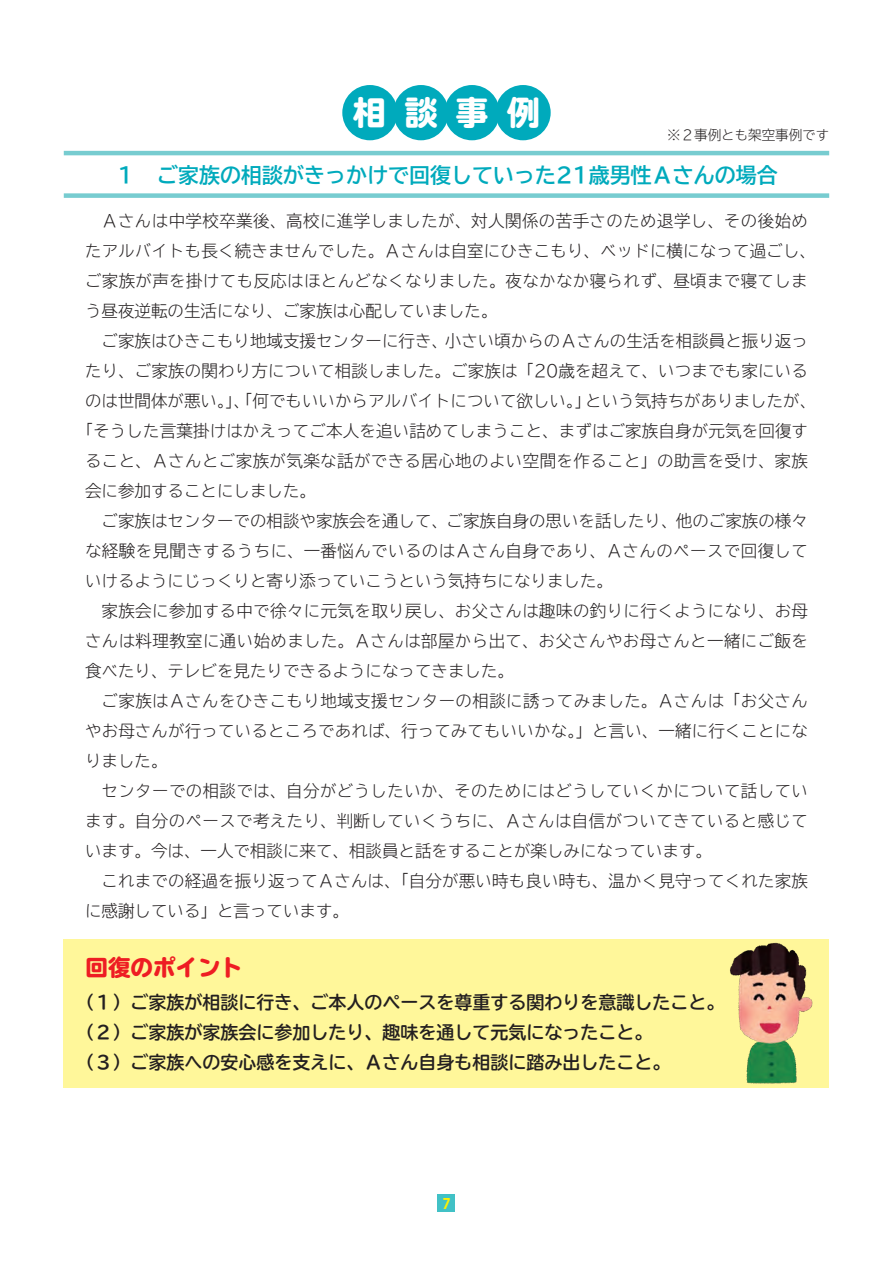
<style>
.page{position:relative;width:893px;height:1263px;background:#fff}
.page>*{position:absolute;margin:0;border:0;box-sizing:border-box;transform-origin:0 0}
.t1{font:800 33px "TBUDR Go Std";color:#fff}
.t2{font:800 22.5px "TBUDR Go Std";color:#ee1d23}
.t3{font:700 21px "TBUD Go Std";color:#00aabc}
.t4{font:700 18px/30px "TBUDR Go Std";color:#231f20}
.t5{font:300 16.5px "TBUD Go Std Super";letter-spacing:.01em;color:#231f20}
.t6{font:600 16.5px "Avant Garde ITC";color:#fff101}
.t7{font:300 13.5px "TBUD Go Std Super";color:#231f20}
</style>
<div class="page">
<div style="left:64px;top:939px;width:765px;height:149px;background:#fff79a"></div>
<img style="left:730px;top:942px;width:83px;height:142px">
<hr style="left:64px;top:151px;width:765px;height:4px;background:#77ccd0">
<div style="left:64px;top:193px;width:765px;height:5px;background:#77ccd0"></div>
<div style="left:393px;top:85px;width:56px;height:55px;background:#00aabc;border-radius:50%"></div>
<div style="left:444px;top:85px;width:56px;height:55px;background:#00aabc;border-radius:50%"></div>
<div style="left:495px;top:85px;width:56px;height:55px;background:#00aabc;border-radius:50%"></div>
<div style="left:342px;top:85px;width:56px;height:55px;background:#00aabc;border-radius:50%"></div>
<div style="left:438px;top:1195px;width:17px;height:17px;background:#41c1c6"></div>
<h1 class="t1" style="left:353px;top:94px;width:188px">相談事例</h1>
<p class="t7" style="left:667px;top:124px;width:163px">※２事例とも架空事例です</p>
<p class="t3" style="left:115px;top:158px;width:664px">１　ご家族の相談がきっかけで回復していった21歳男性Ａさんの場合</p>
<p class="t5" style="left:85px;top:207px;width:724px">　Ａさんは中学校卒業後、高校に進学しましたが、対人関係の苦手さのため退学し、その後始め</p>
<p class="t5" style="left:85px;top:237px;width:732px">たアルバイトも長く続きませんでした。Ａさんは自室にひきこもり、ベッドに横になって過ごし、</p>
<p class="t5" style="left:85px;top:267px;width:724px">ご家族が声を掛けても反応はほとんどなくなりました。夜なかなか寝られず、昼頃まで寝てしま</p>
<p class="t5" style="left:85px;top:297px;width:414px">う昼夜逆転の生活になり、ご家族は心配していました。</p>
<p class="t5" style="left:85px;top:327px;width:724px">　ご家族はひきこもり地域支援センターに行き、小さい頃からのＡさんの生活を相談員と振り返っ</p>
<p class="t5" style="left:85px;top:357px;width:724px">たり、ご家族の関わり方について相談しました。ご家族は「20歳を超えて、いつまでも家にいる</p>
<p class="t5" style="left:85px;top:387px;width:733px">のは世間体が悪い。」、「何でもいいからアルバイトについて欲しい。」という気持ちがありましたが、</p>
<p class="t5" style="left:77px;top:417px;width:733px">「そうした言葉掛けはかえってご本人を追い詰めてしまうこと、まずはご家族自身が元気を回復す</p>
<p class="t5" style="left:85px;top:447px;width:724px">ること、Ａさんとご家族が気楽な話ができる居心地のよい空間を作ること」の助言を受け、家族</p>
<p class="t5" style="left:85px;top:477px;width:232px">会に参加することにしました。</p>
<p class="t5" style="left:85px;top:507px;width:724px">　ご家族はセンターでの相談や家族会を通して、ご家族自身の思いを話したり、他のご家族の様々</p>
<p class="t5" style="left:85px;top:537px;width:724px">な経験を見聞きするうちに、一番悩んでいるのはＡさん自身であり、Ａさんのペースで回復して</p>
<p class="t5" style="left:85px;top:567px;width:529px">いけるようにじっくりと寄り添っていこうという気持ちになりました。</p>
<p class="t5" style="left:85px;top:597px;width:724px">　家族会に参加する中で徐々に元気を取り戻し、お父さんは趣味の釣りに行くようになり、お母</p>
<p class="t5" style="left:85px;top:627px;width:724px">さんは料理教室に通い始めました。Ａさんは部屋から出て、お父さんやお母さんと一緒にご飯を</p>
<p class="t5" style="left:85px;top:657px;width:430px">食べたり、テレビを見たりできるようになってきました。</p>
<p class="t5" style="left:85px;top:687px;width:724px">　ご家族はＡさんをひきこもり地域支援センターの相談に誘ってみました。Ａさんは「お父さん</p>
<p class="t5" style="left:85px;top:717px;width:724px">やお母さんが行っているところであれば、行ってみてもいいかな。」と言い、一緒に行くことにな</p>
<p class="t5" style="left:85px;top:747px;width:84px">りました。</p>
<p class="t5" style="left:85px;top:777px;width:724px">　センターでの相談では、自分がどうしたいか、そのためにはどうしていくかについて話してい</p>
<p class="t5" style="left:85px;top:807px;width:724px">ます。自分のペースで考えたり、判断していくうちに、Ａさんは自信がついてきていると感じて</p>
<p class="t5" style="left:85px;top:837px;width:628px">います。今は、一人で相談に来て、相談員と話をすることが楽しみになっています。</p>
<p class="t5" style="left:85px;top:867px;width:724px">　これまでの経過を振り返ってＡさんは、「自分が悪い時も良い時も、温かく見守ってくれた家族</p>
<p class="t5" style="left:85px;top:897px;width:265px">に感謝している」と言っています。</p>
<h2 class="t2" style="left:86px;top:955px;width:159px">回復のポイント</h2>
<p class="t4" style="left:77px;top:988px;width:649px">（１）ご家族が相談に行き、ご本人のペースを尊重する関わりを意識したこと。（２）ご家族が家族会に参加したり、趣味を通して元気になったこと。<br>（３）ご家族への安心感を支えに、Ａさん自身も相談に踏み出したこと。</p>
<p class="t6" style="left:442px;top:1194px;width:10px">7</p>
</div>
